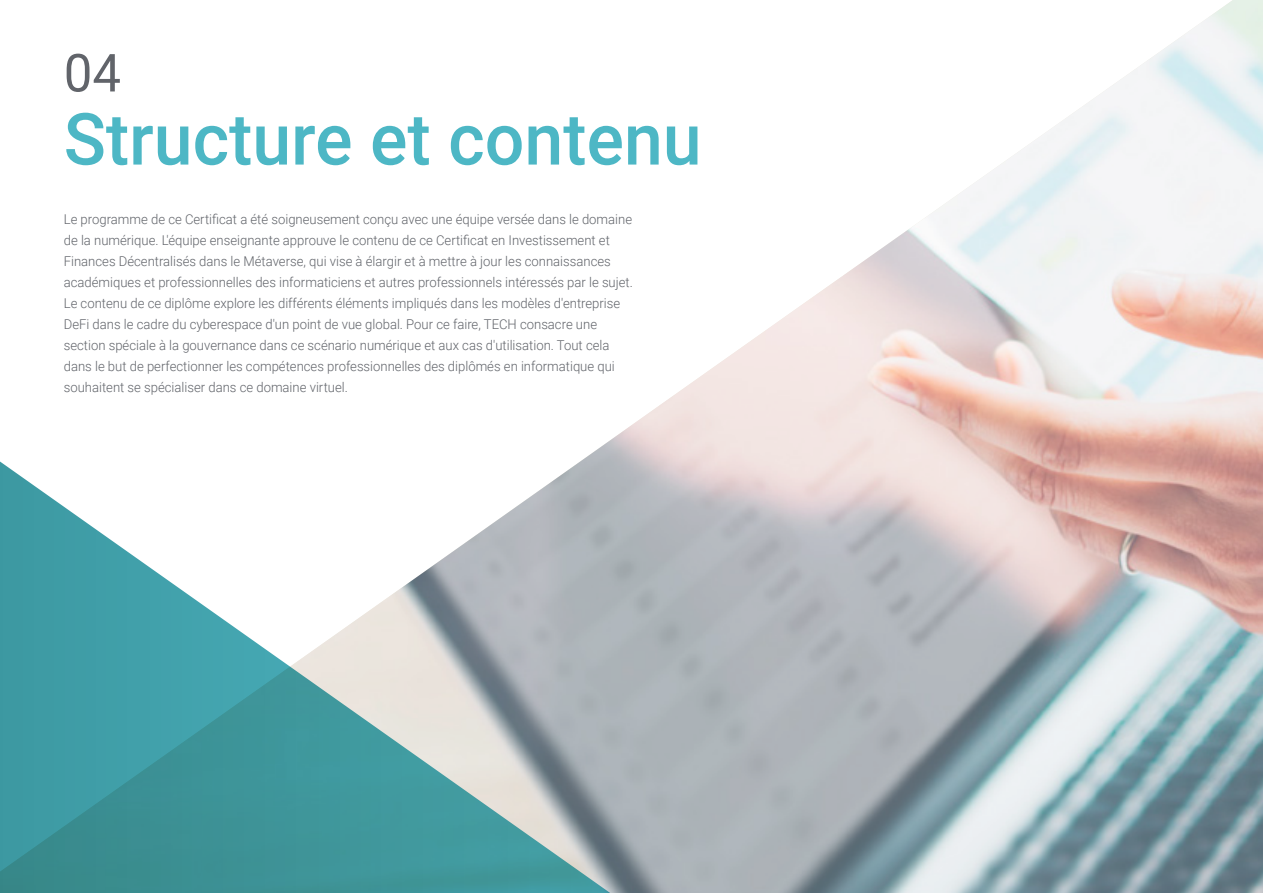
<style>
.page{position:relative;width:1263px;height:893px;background:#fff}
.page>*{position:absolute;margin:0;border:0;box-sizing:border-box;transform-origin:0 0}
.t1{font:500 72px "Roboto";color:#4db7c5}
.t2{font:52.5px "Roboto";color:#61646a}
.t3{font:300 13.5px/21px "Roboto";color:#61646a}
</style>
<div class="page">
<img style="left:602px;top:0;width:661px;height:893px">
<svg style="left:0;top:446px;width:640px;height:447px"></svg>
<h2 class="t2" style="left:64px;top:36px;width:59px">04</h2>
<h1 class="t1" style="left:64px;top:89px;width:639px">Structure et contenu</h1>
<p class="t3" style="left:64px;top:208px;width:571px">Le programme de ce Certificat a été soigneusement conçu avec une équipe versée dans le domaine de la numérique. L'équipe enseignante approuve le contenu de ce Certificat en Investissement et Finances Décentralisés dans le Métaverse, qui vise à élargir et à mettre à jour les connaissances académiques et professionnelles des informaticiens et autres professionnels intéressés par le sujet.<br>Le contenu de ce diplôme explore les différents éléments impliqués dans les modèles d'entreprise DeFi dans le cadre du cyberespace d'un point de vue global. Pour ce faire, TECH consacre une section spéciale à la gouvernance dans ce scénario numérique et aux cas d'utilisation. Tout cela dans le but de perfectionner les compétences professionnelles des diplômés en informatique qui souhaitent se spécialiser dans ce domaine virtuel.</p>
</div>
